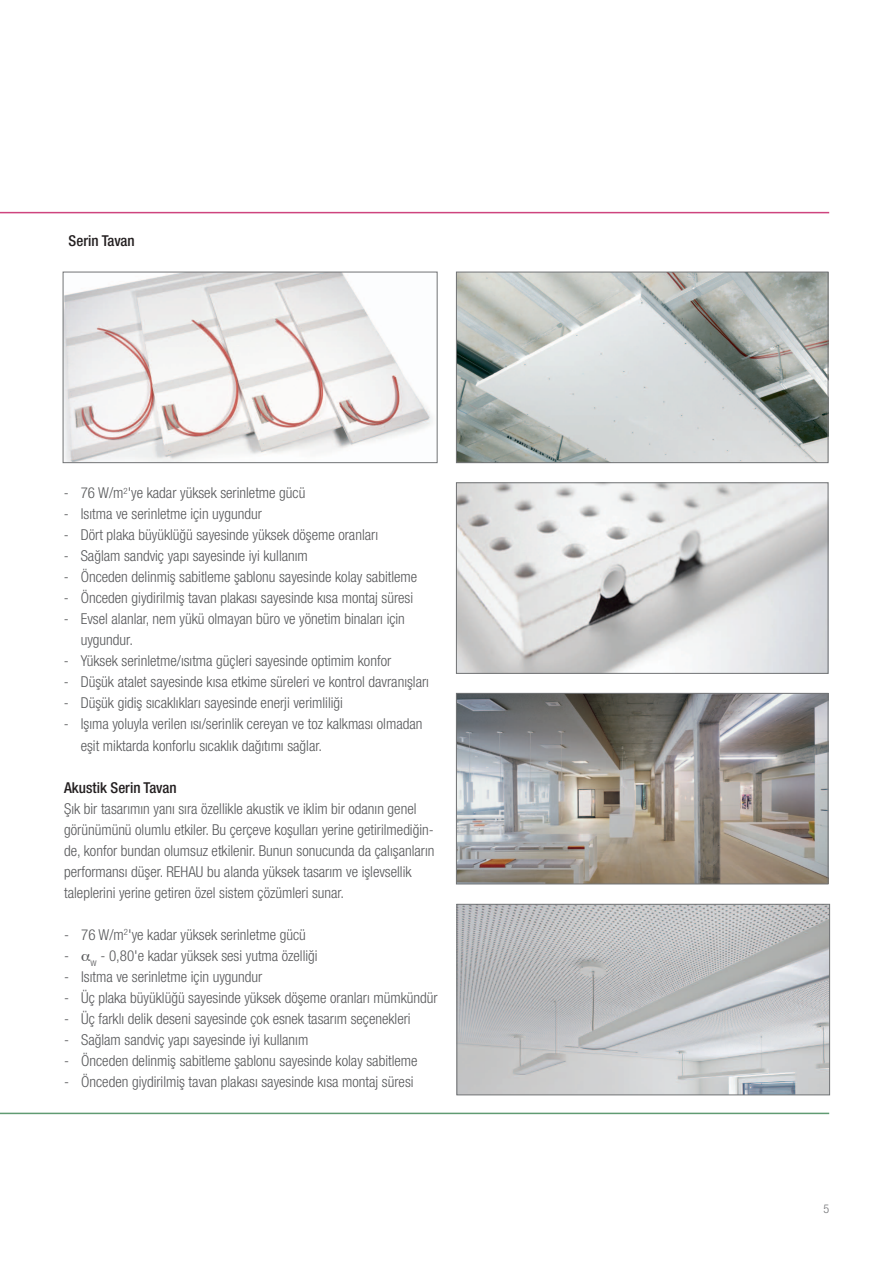
<style>
.page{position:relative;width:893px;height:1263px;background:#fff}
.page>*{position:absolute;margin:0;border:0;box-sizing:border-box;transform-origin:0 0}
._1b__Fließtext_47_Li{font:300 condensed 15px/21px "Helvetica Neue LT Com";color:#57585a}
.Inhaltsverzeichnis_6{font:500 condensed 15px "Helvetica Neue LT Com";color:#231f20}
.t1{font:300 condensed 12px "Helvetica Neue LT Com";color:#717275}
</style>
<div class="page">
<img style="left:65px;top:274px;width:368px;height:187px">
<div style="left:63px;top:272px;width:374px;height:191px;border:1px solid #717375"></div>
<img style="left:458px;top:274px;width:368px;height:187px">
<div style="left:456px;top:272px;width:372px;height:191px;border:1px solid #717375"></div>
<img style="left:458px;top:906px;width:370px;height:187px">
<div style="left:456px;top:904px;width:374px;height:191px;border:1px solid #717375"></div>
<img style="left:458px;top:484px;width:368px;height:188px">
<div style="left:456px;top:482px;width:372px;height:192px;border:1px solid #717375"></div>
<img style="left:458px;top:695px;width:368px;height:187px">
<div style="left:456px;top:693px;width:372px;height:191px;border:1px solid #717375"></div>
<hr style="left:0;top:212px;width:829px;height:1px;background:#ce447e">
<hr style="left:0;top:1113px;width:829px;height:1px;background:#609b72">
<p class="Inhaltsverzeichnis_6" style="left:69px;top:232px;width:68px">Serin Tavan</p>
<p class="_1b__Fließtext_47_Li" style="left:64px;top:483px;width:243px">- 76 W/m<sup>2</sup>'ye kadar yüksek serinletme gücü</p>
<p class="_1b__Fließtext_47_Li" style="left:64px;top:504px;width:200px">- Isıtma ve serinletme için uygundur</p>
<p class="_1b__Fließtext_47_Li" style="left:64px;top:525px;width:316px">- Dört plaka büyüklüğü sayesinde yüksek döşeme oranları</p>
<p class="_1b__Fließtext_47_Li" style="left:64px;top:546px;width:246px">- Sağlam sandviç yapı sayesinde iyi kullanım</p>
<p class="_1b__Fließtext_47_Li" style="left:64px;top:567px;width:355px">- Önceden delinmiş sabitleme şablonu sayesinde kolay sabitleme</p>
<p class="_1b__Fließtext_47_Li" style="left:64px;top:588px;width:351px">- Önceden giydirilmiş tavan plakası sayesinde kısa montaj süresi</p>
<p class="_1b__Fließtext_47_Li" style="left:81px;top:609px;width:326px;text-indent:-17px">- Evsel alanlar, nem yükü olmayan büro ve yönetim binaları için uygundur.</p>
<p class="_1b__Fließtext_47_Li" style="left:64px;top:651px;width:329px">- Yüksek serinletme/ısıtma güçleri sayesinde optimim konfor</p>
<p class="_1b__Fließtext_47_Li" style="left:64px;top:672px;width:367px">- Düşük atalet sayesinde kısa etkime süreleri ve kontrol davranışları</p>
<p class="_1b__Fließtext_47_Li" style="left:64px;top:693px;width:281px">- Düşük gidiş sıcaklıkları sayesinde enerji verimliliği</p>
<p class="_1b__Fließtext_47_Li" style="left:81px;top:714px;width:343px;text-indent:-17px">- Işıma yoluyla verilen ısı/serinlik cereyan ve toz kalkması olmadan eşit miktarda konforlu sıcaklık dağıtımı sağlar.</p>
<p class="Inhaltsverzeichnis_6" style="left:64px;top:778px;width:114px">Akustik Serin Tavan</p>
<p class="_1b__Fließtext_47_Li" style="left:64px;top:798px;width:354px">Şık bir tasarımın yanı sıra özellikle akustik ve iklim bir odanın genel</p>
<p class="_1b__Fließtext_47_Li" style="left:64px;top:819px;width:371px">görünümünü olumlu etkiler. Bu çerçeve koşulları yerine getirilmediğin-</p>
<p class="_1b__Fließtext_47_Li" style="left:64px;top:840px;width:372px">de, konfor bundan olumsuz etkilenir. Bunun sonucunda da çalışanların</p>
<p class="_1b__Fließtext_47_Li" style="left:64px;top:861px;width:349px">performansı düşer. REHAU bu alanda yüksek tasarım ve işlevsellik</p>
<p class="_1b__Fließtext_47_Li" style="left:64px;top:882px;width:282px">taleplerini yerine getiren özel sistem çözümleri sunar.</p>
<p class="_1b__Fließtext_47_Li" style="left:64px;top:924px;width:243px">- 76 W/m<sup>2</sup>'ye kadar yüksek serinletme gücü</p>
<p class="_1b__Fließtext_47_Li" style="left:64px;top:945px;width:255px">- <sub>w</sub> - 0,80'e kadar yüksek sesi yutma özelliği</p>
<p class="_1b__Fließtext_47_Li" style="left:64px;top:966px;width:200px">- Isıtma ve serinletme için uygundur</p>
<p class="_1b__Fließtext_47_Li" style="left:64px;top:987px;width:375px">- Üç plaka büyüklüğü sayesinde yüksek döşeme oranları mümkündür</p>
<p class="_1b__Fließtext_47_Li" style="left:64px;top:1008px;width:348px">- Üç farklı delik deseni sayesinde çok esnek tasarım seçenekleri</p>
<p class="_1b__Fließtext_47_Li" style="left:64px;top:1029px;width:246px">- Sağlam sandviç yapı sayesinde iyi kullanım</p>
<p class="_1b__Fließtext_47_Li" style="left:64px;top:1050px;width:355px">- Önceden delinmiş sabitleme şablonu sayesinde kolay sabitleme</p>
<p class="_1b__Fließtext_47_Li" style="left:64px;top:1071px;width:351px">- Önceden giydirilmiş tavan plakası sayesinde kısa montaj süresi</p>
<p class="t1" style="left:823px;top:1201px;width:7px">5</p>
</div>
